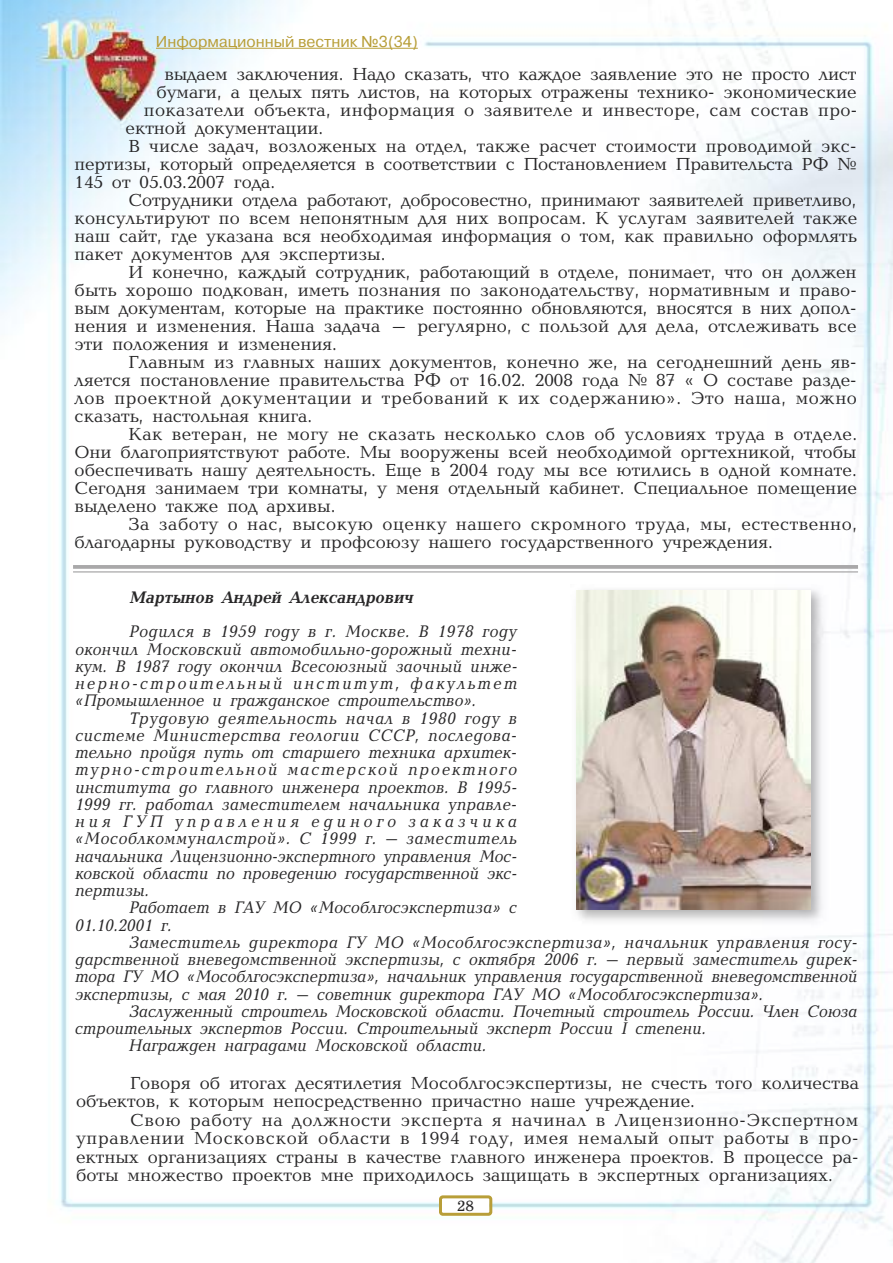
<style>
.page{position:relative;width:893px;height:1263px;background:#fff}
.page>*{position:absolute;margin:0;border:0;box-sizing:border-box;transform-origin:0 0}
.t1{font:18px/18.6px "Baltica C";color:#272627}
.t2{font:18px "Baltica C";letter-spacing:.025em;color:#272627}
.t3{font:18px "Baltica C";letter-spacing:.035em;color:#272627}
.t4{font:18px "Baltica C";letter-spacing:.02em;color:#272627}
.t5{font:italic 17.25px/17.2px "Baltica C";color:#272627;text-align:justify;scale:.95 1}
.t6{font:italic 700 17.25px "Baltica C";color:#272627;scale:.95 1}
.t7{font:15.75px "Pragmatica C";color:#b89e38}
.t8{font:15px "School Book C";color:#272627}
</style>
<div class="page">
<img style="left:0;top:0;width:893px;height:1263px">
<svg style="left:439px;top:1195px;width:53px;height:21px"></svg>
<svg style="left:73px;top:565px;width:785px;height:4px;background:#aeadae"></svg>
<hr style="left:73px;top:571px;width:785px;height:1px;background:#a9a8a9">
<img style="left:571px;top:584px;width:259px;height:345px">
<img style="left:577px;top:591px;width:234px;height:319px">
<hr style="left:156px;top:48px;width:262px;height:1px;background:#b89e38">
<p class="t7" style="left:156px;top:32px;width:263px">Информационный вестник №3(34)</p>
<p class="t1" style="left:164px;top:64px;width:694px">выдаем заключения. Надо сказать, что каждое заявление это не просто лист</p>
<p class="t1" style="left:156px;top:82px;width:702px">бумаги, а целых пять листов, на которых отражены технико- экономические</p>
<p class="t2" style="left:144px;top:99px;width:715px">показатели объекта, информация о заявителе и инвесторе, сам состав про-</p>
<p class="t1" style="left:126px;top:118px;width:199px">ектной документации.</p>
<p class="t1" style="left:129px;top:136px;width:729px">В числе задач, возложеных на отдел, также расчет стоимости проводимой экс-</p>
<p class="t1" style="left:75px;top:154px;width:784px">пертизы, который определяется в соответствии с Постановлением Правительста РФ №</p>
<p class="t1" style="left:75px;top:172px;width:202px">145 от 05.03.2007 года.</p>
<p class="t1" style="left:129px;top:190px;width:730px">Сотрудники отдела работают, добросовестно, принимают заявителей приветливо,</p>
<p class="t1" style="left:75px;top:208px;width:784px">консультируют по всем непонятным для них вопросам. К услугам заявителей также</p>
<p class="t1" style="left:75px;top:226px;width:784px">наш сайт, где указана вся необходимая информация о том, как правильно оформлять</p>
<p class="t1" style="left:75px;top:244px;width:313px">пакет документов для экспертизы.</p>
<p class="t1" style="left:129px;top:262px;width:730px">И конечно, каждый сотрудник, работающий в отделе, понимает, что он должен</p>
<p class="t1" style="left:75px;top:280px;width:784px">быть хорошо подкован, иметь познания по законодательству, нормативным и право-</p>
<p class="t1" style="left:75px;top:298px;width:783px">вым документам, которые на практике постоянно обновляются, вносятся в них допол-</p>
<p class="t1" style="left:75px;top:316px;width:783px">нения и изменения. Наша задача – регулярно, с пользой для дела, отслеживать все</p>
<p class="t1" style="left:75px;top:334px;width:264px">эти положения и изменения.</p>
<p class="t1" style="left:129px;top:352px;width:730px">Главным из главных наших документов, конечно же, на сегоднешний день яв-</p>
<p class="t1" style="left:75px;top:370px;width:783px">ляется постановление правительства РФ от 16.02. 2008 года № 87 « О составе разде-</p>
<p class="t3" style="left:75px;top:387px;width:784px">лов проектной документации и требований к их содержанию». Это наша, можно</p>
<p class="t1" style="left:75px;top:406px;width:239px">сказать, настольная книга.</p>
<p class="t4" style="left:129px;top:423px;width:730px">Как ветеран, не могу не сказать несколько слов об условиях труда в отделе.</p>
<p class="t1" style="left:75px;top:442px;width:783px">Они благоприятствуют работе. Мы вооружены всей необходимой оргтехникой, чтобы</p>
<p class="t1" style="left:75px;top:460px;width:784px">обеспечивать нашу деятельность. Еще в 2004 году мы все ютились в одной комнате.</p>
<p class="t1" style="left:75px;top:478px;width:784px">Сегодня занимаем три комнаты, у меня отдельный кабинет. Специальное помещение</p>
<p class="t1" style="left:75px;top:496px;width:263px">выделено также под архивы.</p>
<p class="t2" style="left:129px;top:513px;width:730px">За заботу о нас, высокую оценку нашего скромного труда, мы, естественно,</p>
<p class="t1" style="left:75px;top:532px;width:700px">благодарны руководству и профсоюзу нашего государственного учреждения.</p>
<p class="t6" style="left:129px;top:587px;width:303px">Мартынов Андрей Александрович</p>
<p class="t5" style="left:75px;top:623px;width:467px;text-indent:54px">Родился в 1959 году в г. Москве. В 1978 году окончил Московский автомобильно-дорожный техни&shy;кум. В 1987 году окончил Всесоюзный заочный инже&shy;нерно-строительный институт, факультет «Промышленное и гражданское строительство».</p>
<p class="t5" style="left:75px;top:709px;width:467px;text-indent:54px">Трудовую деятельность начал в 1980 году в системе Министерства геологии СССР, последова&shy;тельно пройдя путь от старшего техника архитек&shy;турно-строительной мастерской проектного института до главного инженера проектов. В 1995- 1999 гг. работал заместителем начальника управле&shy;ния ГУП управления единого заказчика «Мособлкоммуналстрой». С 1999 г. – заместитель начальника Лицензионно-экспертного управления Мос&shy;ковской области по проведению государственной экс&shy;пертизы.</p>
<p class="t5" style="left:75px;top:899px;width:467px;text-indent:54px">Работает в ГАУ МО «Мособлгосэкспертиза» с<br>01.10.2001 г.</p>
<p class="t5" style="left:75px;top:933px;width:825px;text-indent:54px">Заместитель директора ГУ МО «Мособлгосэкспертиза», начальник управления госу&shy;дарственной вневедомственной экспертизы, с октября 2006 г. – первый заместитель дирек&shy;тора ГУ МО «Мособлгосэкспертиза», начальник управления государственной вневедомственной экспертизы, с мая 2010 г. – советник директора ГАУ МО «Мособлгосэкспертиза».</p>
<p class="t5" style="left:129px;top:1002px;width:768px">Заслуженный строитель Московской области. Почетный строитель России. Член Союза</p>
<p class="t5" style="left:75px;top:1019px;width:666px">строительных экспертов России. Строительный эксперт России I степени.</p>
<p class="t5" style="left:129px;top:1037px;width:378px">Награжден наградами Московской области.</p>
<p class="t1" style="left:76px;top:1073px;width:784px;text-indent:54px">Говоря об итогах десятилетия Мособлгосэкспертизы, не счесть того количества объектов, к которым непосредственно причастно наше учреждение.</p>
<p class="t1" style="left:76px;top:1110px;width:784px;text-align:justify;text-indent:54px">Свою работу на должности эксперта я начинал в Лицензионно-Экспертном управлении Московской области в 1994 году, имея немалый опыт работы в про&shy;ектных организациях страны в качестве главного инженера проектов. В процессе ра&shy;боты множество проектов мне приходилось защищать в экспертных организациях.</p>
<p class="t8" style="left:457px;top:1196px;width:19px">28</p>
</div>
